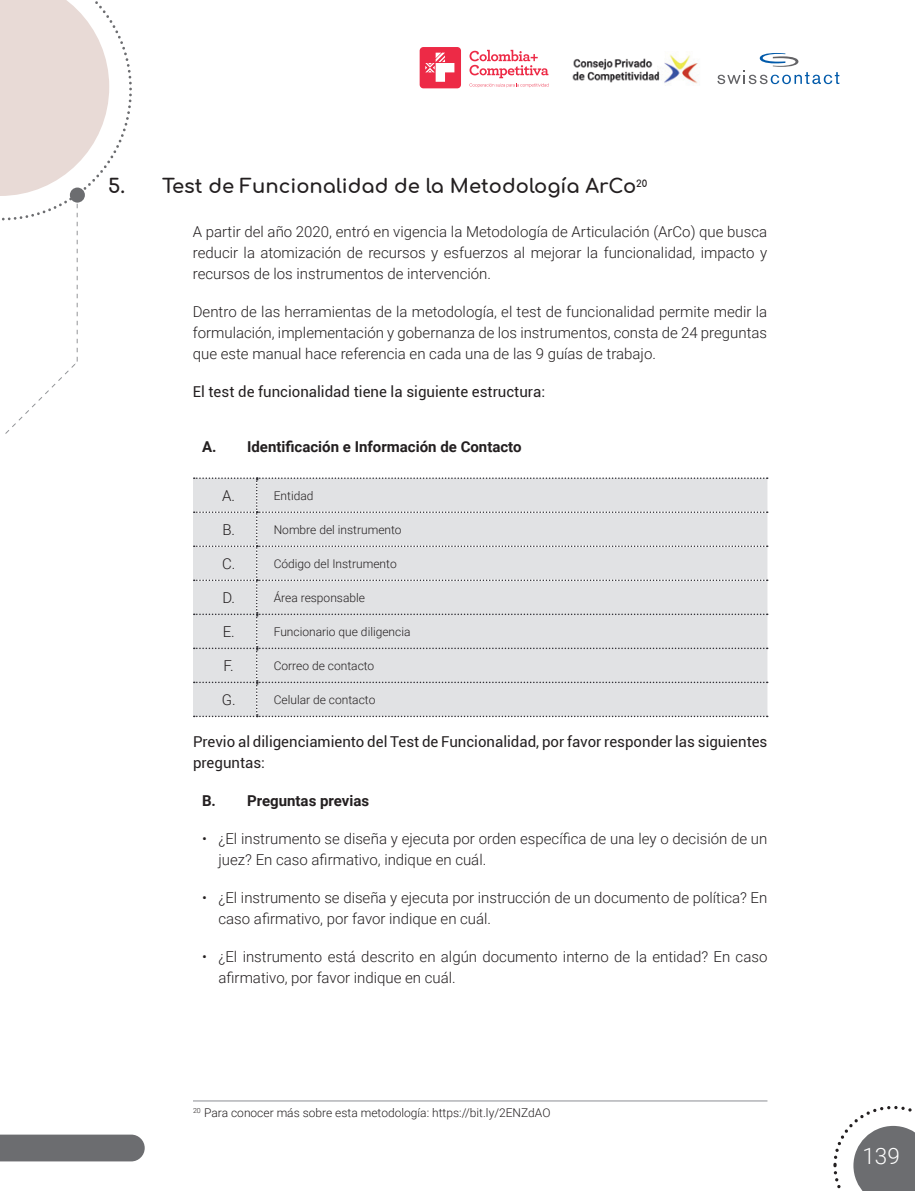
<style>
.page{position:relative;width:915px;height:1191px;background:#fff}
.page>*{position:absolute;margin:0;border:0;box-sizing:border-box;transform-origin:0 0}
.t1{font:300 22.5px "Roboto";color:#fff}
.t2{font:700 19.5px "Comfortaa";color:#231f20}
.t3{font:300 15px/21px "Roboto";color:#231f20}
.t4{font:15px/21px "Roboto";color:#231f20}
.t5{font:700 15px "Roboto";color:#231f20}
.t6{font:300 12px "Roboto";color:#231f20}
</style>
<div class="page">
<div style="left:0;top:1134px;width:145px;height:27px;background:#6c6d70"></div>
<svg style="left:833px;top:1106px;width:81px;height:85px"></svg>
<svg style="left:0;top:0;width:132px;height:434px"></svg>
<svg style="left:717px;top:53px;width:122px;height:31px"></svg>
<img style="left:572px;top:54px;width:128px;height:31px">
<svg style="left:469px;top:50px;width:79px;height:37px"></svg>
<div style="left:419px;top:47px;width:42px;height:41px;background:#ed2a46;border-radius:4px"></div>
<svg style="left:425px;top:53px;width:29px;height:29px"></svg>
<div style="left:194px;top:477px;width:573px;height:240px;background:#e1e2e4"></div>
<hr style="left:193px;top:1100px;width:574px;height:1px;background:#b2b3b7">
<h2 class="t2" style="left:108px;top:168px;width:540px">5. Test de Funcionalidad de la Metodología ArCo<sup>20</sup></h2>
<p class="t3" style="left:193px;top:220px;width:575px;text-align:justify">A partir del año 2020, entró en vigencia la Metodología de Articulación (ArCo) que busca reducir la atomización de recursos y esfuerzos al mejorar la funcionalidad, impacto y recursos de los instrumentos de intervención.</p>
<p class="t3" style="left:193px;top:300px;width:575px;text-align:justify">Dentro de las herramientas de la metodología, el test de funcionalidad permite medir la formulación, implementación y gobernanza de los instrumentos, consta de 24 preguntas que este manual hace referencia en cada una de las 9 guías de trabajo.</p>
<p class="t4" style="left:193px;top:380px;width:354px">El test de funcionalidad tiene la siguiente estructura:</p>
<p class="t5" style="left:202px;top:436px;width:321px">A. Identificación e Información de Contacto</p>
<p class="t3" style="left:222px;top:484px;width:14px">A.</p>
<p class="t6" style="left:274px;top:487px;width:41px">Entidad</p>
<p class="t3" style="left:222px;top:518px;width:14px">B.</p>
<p class="t6" style="left:274px;top:521px;width:129px">Nombre del instrumento</p>
<p class="t3" style="left:222px;top:552px;width:15px">C.</p>
<p class="t6" style="left:274px;top:555px;width:124px">Código del Instrumento</p>
<p class="t3" style="left:222px;top:586px;width:14px">D.</p>
<p class="t6" style="left:274px;top:589px;width:93px">Área responsable</p>
<p class="t3" style="left:222px;top:620px;width:14px">E.</p>
<p class="t6" style="left:274px;top:623px;width:138px">Funcionario que diligencia</p>
<p class="t3" style="left:223px;top:654px;width:12px">F.</p>
<p class="t6" style="left:274px;top:657px;width:102px">Correo de contacto</p>
<p class="t3" style="left:222px;top:688px;width:15px">G.</p>
<p class="t6" style="left:274px;top:691px;width:103px">Celular de contacto</p>
<p class="t4" style="left:193px;top:731px;width:575px">Previo al diligenciamiento del Test de Funcionalidad, por favor responder las siguientes preguntas:</p>
<p class="t5" style="left:202px;top:790px;width:169px">B. Preguntas previas</p>
<p class="t3" style="left:218px;top:828px;width:550px;text-indent:-17px">• ¿El instrumento se diseña y ejecuta por orden específica de una ley o decisión de un juez? En caso afirmativo, indique en cuál.</p>
<p class="t3" style="left:218px;top:887px;width:550px;text-indent:-17px">• ¿El instrumento se diseña y ejecuta por instrucción de un documento de política? En caso afirmativo, por favor indique en cuál.</p>
<p class="t3" style="left:218px;top:946px;width:550px;text-indent:-17px">• ¿El instrumento está descrito en algún documento interno de la entidad? En caso afirmativo, por favor indique en cuál.</p>
<p class="t6" style="left:193px;top:1104px;width:359px"><sup>20</sup> Para conocer más sobre esta metodología: https://bit.ly/2ENZdAO</p>
<h1 class="t1" style="left:862px;top:1139px;width:39px">139</h1>
</div>
